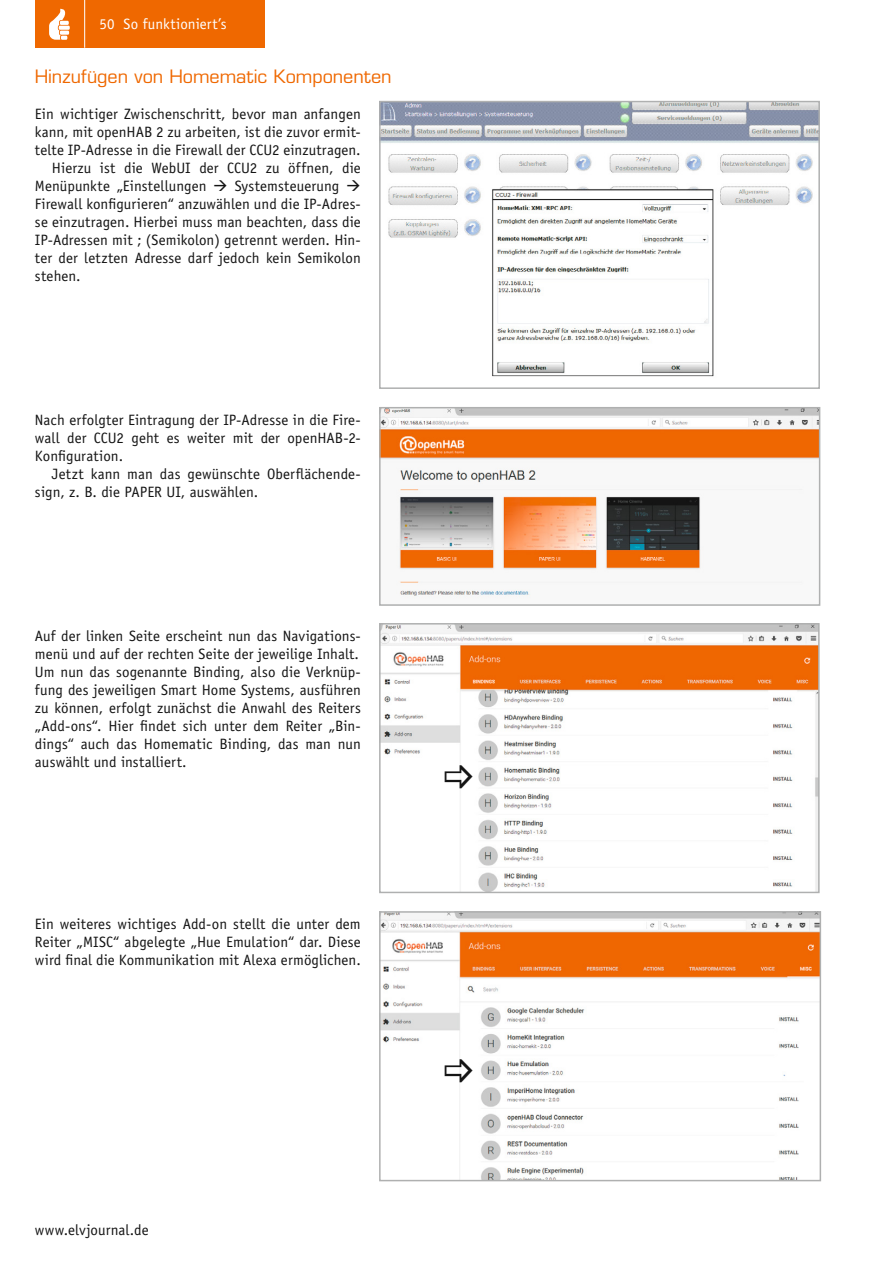
<style>
.page{position:relative;width:894px;height:1264px;background:#fff}
.page>*{position:absolute;margin:0;border:0;box-sizing:border-box;transform-origin:0 0}
.Subhead_5{font:18px "Eurostile";color:#ef6800}
.Fließtext_Neuer_Absa{font:15px/18px "Officina Sans";letter-spacing:.005em;color:#141414;text-align:justify}
.Fließtext_Neue_Zeile{font:15px/18px "Officina Sans";letter-spacing:.005em;color:#141414}
.t1{font:15px "Officina Sans";letter-spacing:.005em;color:#fff}
</style>
<div class="page">
<div style="left:35px;top:1px;width:230px;height:47px;background:#ef6800"></div>
<hr style="left:84px;top:1px;width:1px;height:47px;background:#fff">
<svg style="left:49px;top:8px;width:21px;height:32px"></svg>
<img style="left:382px;top:104px;width:435px;height:273px">
<div style="left:379px;top:101px;width:441px;height:288px;border:2px solid #afb0b0"></div>
<img style="left:382px;top:626px;width:434px;height:264px">
<div style="left:379px;top:623px;width:440px;height:270px;border:2px solid #afb0b0"></div>
<img style="left:382px;top:914px;width:436px;height:264px">
<div style="left:379px;top:911px;width:442px;height:270px;border:2px solid #afb0b0"></div>
<img style="left:382px;top:410px;width:435px;height:188px">
<div style="left:379px;top:407px;width:441px;height:198px;border:2px solid #afb0b0"></div>
<svg style="left:445px;top:766px;width:27px;height:22px"></svg>
<svg style="left:445px;top:1059px;width:27px;height:22px"></svg>
<p class="t1" style="left:100px;top:15px;width:129px">50 So funktioniert’s</p>
<p class="Subhead_5" style="left:35px;top:65px;width:358px">Hinzufügen von Homematic Komponenten</p>
<p class="Fließtext_Neuer_Absa" style="left:35px;top:105px;width:327px">Ein wichtiger Zwischenschritt, bevor man anfangen kann, mit openHAB 2 zu arbeiten, ist die zuvor ermit&shy;telte IP-Adresse in die Firewall der CCU2 einzutragen.</p>
<p class="Fließtext_Neue_Zeile" style="left:35px;top:159px;width:327px;text-align:justify;text-indent:17px">Hierzu ist die WebUI der CCU2 zu öffnen, die Menüpunkte „Einstellungen → Systemsteuerung → Firewall konfigurieren“ anzuwählen und die IP-Adres&shy;se einzutragen. Hierbei muss man beachten, dass die IP-Adressen mit ; (Semikolon) getrennt werden. Hin&shy;ter der letzten Adresse darf jedoch kein Semikolon stehen.</p>
<p class="Fließtext_Neuer_Absa" style="left:35px;top:411px;width:327px">Nach erfolgter Eintragung der IP-Adresse in die Fire&shy;wall der CCU2 geht es weiter mit der openHAB-2- Konfiguration.</p>
<p class="Fließtext_Neue_Zeile" style="left:35px;top:465px;width:327px;text-indent:17px">Jetzt kann man das gewünschte Oberflächende&shy;sign, z. B. die PAPER UI, auswählen.</p>
<p class="Fließtext_Neuer_Absa" style="left:35px;top:627px;width:327px">Auf der linken Seite erscheint nun das Navigations&shy;menü und auf der rechten Seite der jeweilige Inhalt.</p>
<p class="Fließtext_Neuer_Absa" style="left:35px;top:663px;width:327px">Um nun das sogenannte Binding, also die Verknüp&shy;fung des jeweiligen Smart Home Systems, ausführen zu können, erfolgt zunächst die Anwahl des Reiters „Add-ons“. Hier findet sich unter dem Reiter „Bin&shy;dings“ auch das Homematic Binding, das man nun auswählt und installiert.</p>
<p class="Fließtext_Neuer_Absa" style="left:35px;top:915px;width:327px">Ein weiteres wichtiges Add-on stellt die unter dem Reiter „MISC“ abgelegte „Hue Emulation“ dar. Diese wird final die Kommunikation mit Alexa ermöglichen.</p>
<p class="Fließtext_Neue_Zeile" style="left:35px;top:1221px;width:115px">www.elvjournal.de</p>
</div>
